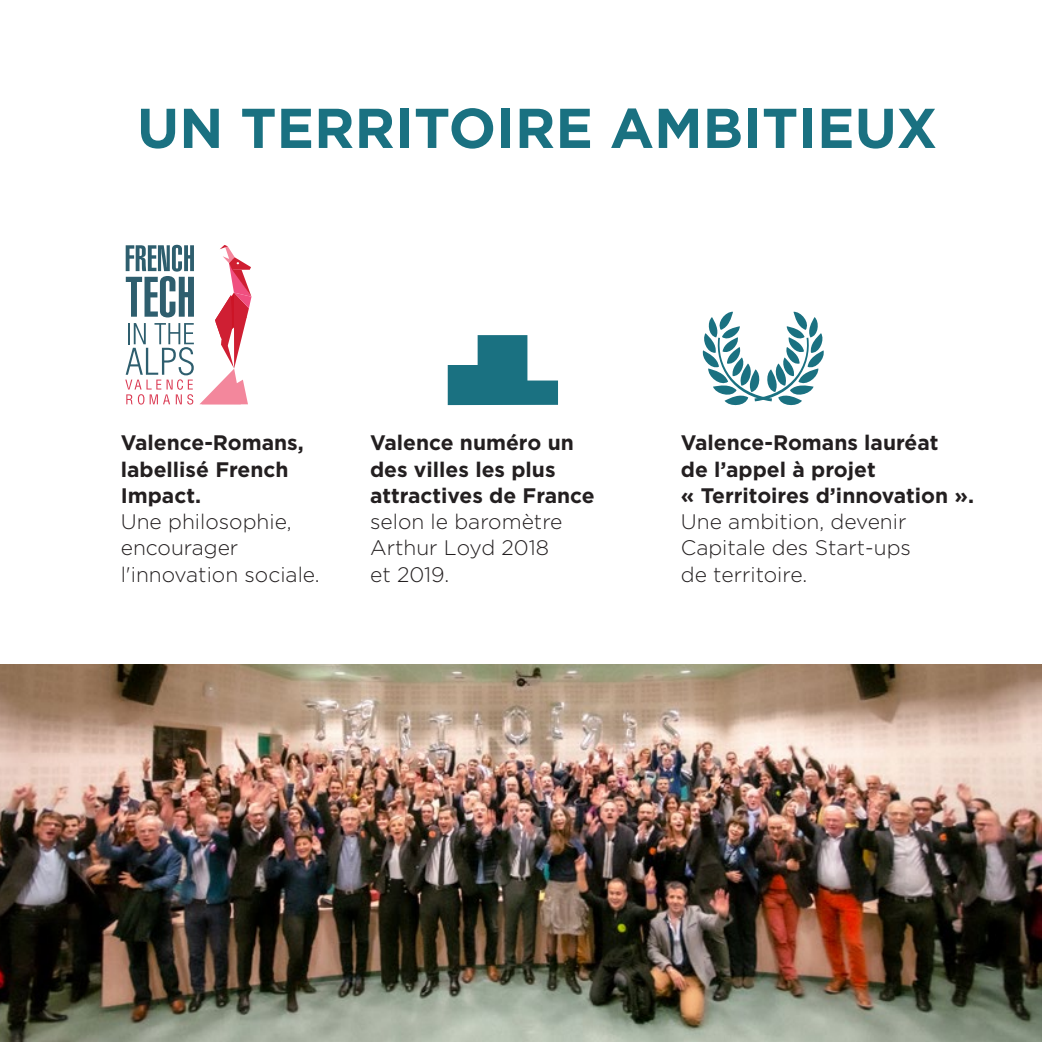
<style>
.page{position:relative;width:1042px;height:1042px;background:#fff}
.page>*{position:absolute;margin:0;border:0;box-sizing:border-box;transform-origin:0 0}
.t1{font:700 56px "Gotham";color:#1a7181}
.t2{font:700 21px/26.2px "Gotham";color:#231f20}
.t3{font:300 21px/26.2px "Gotham";color:#231f20}
.s1{font-weight:700}
.s2{font-weight:300}
</style>
<div class="page">
<svg style="left:702px;top:311px;width:122px;height:95px"></svg>
<svg style="left:448px;top:335px;width:110px;height:70px"></svg>
<img style="left:0;top:664px;width:1042px;height:378px">
<svg style="left:125px;top:245px;width:126px;height:159px"></svg>
<p class="t1" style="left:137px;top:91px;width:802px">UN TERRITOIRE AMBITIEUX</p>
<p class="t3" style="left:121px;top:429px;width:200px"><span class="s1">Valence-Romans, labellisé French<br>Impact.<br></span>Une philosophie, encourager l'innovation sociale.</p>
<p class="t2" style="left:681px;top:430px;width:259px">Valence-Romans lauréat</p>
<p class="t2" style="left:370px;top:430px;width:226px">Valence numéro un des villes les plus attractives de France <span class="s2">selon le baromètre<br>Arthur Loyd 2018<br>et 2019.</span></p>
<p class="t2" style="left:681px;top:456px;width:295px">de l’appel à projet<br>« Territoires d’innovation ».</p>
<p class="t3" style="left:681px;top:508px;width:232px">Une ambition, devenir<br>Capitale des Start-ups de territoire.</p>
</div>
